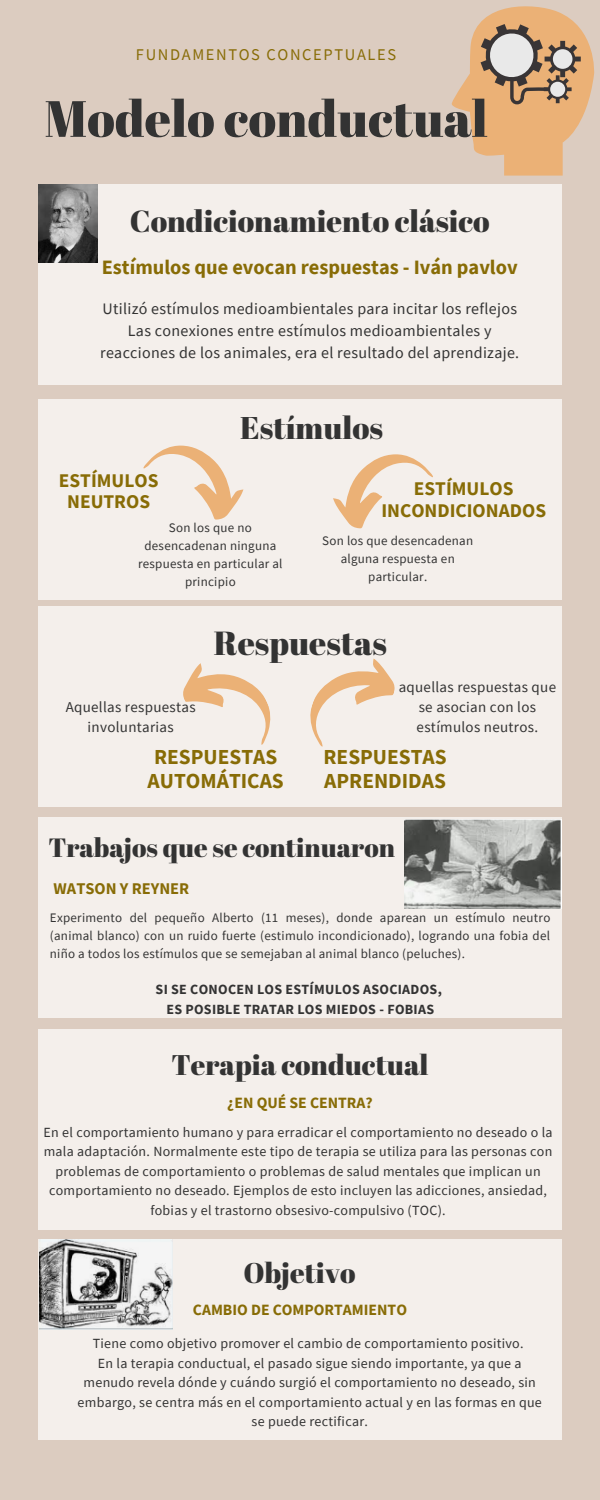
<style>
.page{position:relative;width:600px;height:1500px;background:#dcccc0}
.page>*{position:absolute;margin:0;border:0;box-sizing:border-box;transform-origin:0 0}
.t1{font:50.9px "Abril Fatface";color:#333}
.t2{font:33.4px "Abril Fatface";color:#333}
.t3{font:31.4px "Abril Fatface";color:#333}
.t4{font:30.4px "Abril Fatface";color:#333}
.t5{font:28.4px "Abril Fatface";color:#333}
.t6{font:26.4px "Abril Fatface";color:#333}
.t7{font:700 21.4px/24px "Source Sans Pro";color:#886c06;text-align:center}
.t8{font:700 20.4px "Source Sans Pro";color:#886c06}
.t9{font:700 19.4px/21.8px "Source Sans Pro";color:#886c06;text-align:center}
.t10{font:16.4px "Source Sans Pro";letter-spacing:.1em;color:#886c06}
.t11{font:700 16.4px "Source Sans Pro";color:#886c06}
.t12{font:16px/21.8px "Source Sans Pro";letter-spacing:.02em;color:#333;text-align:center}
.t13{font:700 15.7px "Source Sans Pro";color:#886c06}
.t14{font:15px/20.2px "Source Sans Pro";letter-spacing:.02em;color:#333;text-align:center}
.t15{font:14px/19.5px "Source Sans Pro";letter-spacing:.02em;color:#333;text-align:center}
.t16{font:700 14px "Source Sans Pro";letter-spacing:.02em;color:#333}
.t17{font:13px/18px "Source Sans Pro";letter-spacing:.02em;color:#333;text-align:center}
</style>
<div class="page">
<div style="left:38px;top:184px;width:524px;height:200px;background:#f4efeb"></div>
<div style="left:38px;top:399px;width:524px;height:201px;background:#f4efeb"></div>
<div style="left:38px;top:606px;width:524px;height:200px;background:#f4efeb"></div>
<div style="left:38px;top:818px;width:524px;height:200px;background:#f4efeb"></div>
<div style="left:38px;top:1029px;width:524px;height:200px;background:#f4efeb"></div>
<div style="left:38px;top:1240px;width:524px;height:200px;background:#f4efeb"></div>
<svg style="left:451px;top:6px;width:144px;height:170px"></svg>
<svg style="left:333px;top:454px;width:100px;height:74px"></svg>
<svg style="left:143px;top:445px;width:100px;height:75px"></svg>
<svg style="left:310px;top:658px;width:85px;height:89px"></svg>
<svg style="left:183px;top:663px;width:88px;height:82px"></svg>
<img style="left:404px;top:820px;width:158px;height:89px">
<img style="left:39px;top:1240px;width:134px;height:90px">
<img style="left:38px;top:184px;width:59px;height:79px">
<p class="t10" style="left:136px;top:44px;width:262px">FUNDAMENTOS CONCEPTUALES</p>
<p class="t1" style="left:44px;top:83px;width:445px">Modelo conductual</p>
<p class="t4" style="left:130px;top:200px;width:361px">Condicionamiento clásico</p>
<p class="t8" style="left:102px;top:254px;width:417px">Estímulos que evocan respuestas - Iván pavlov</p>
<p class="t12" style="left:102px;top:298px;width:416px">Utilizó estímulos medioambientales para incitar los reflejos</p>
<p class="t12" style="left:100px;top:319px;width:421px">Las conexiones entre estímulos medioambientales y reacciones de los animales, era el resultado del aprendizaje.</p>
<p class="t3" style="left:240px;top:405px;width:145px">Estímulos</p>
<p class="t9" style="left:59px;top:469px;width:101px">ESTÍMULOS<br>NEUTROS</p>
<p class="t17" style="left:138px;top:518px;width:146px">Son los que no desencadenan ninguna respuesta en particular al principio</p>
<p class="t9" style="left:381px;top:477px;width:166px">ESTÍMULOS<br>INCONDICIONADOS</p>
<p class="t17" style="left:322px;top:532px;width:152px">Son los que desencadenan alguna respuesta en particular.</p>
<p class="t14" style="left:66px;top:697px;width:131px">Aquellas respuestas involuntarias</p>
<p class="t2" style="left:214px;top:619px;width:175px">Respuestas</p>
<p class="t14" style="left:399px;top:676px;width:159px">aquellas respuestas que se asocian con los estímulos neutros.</p>
<p class="t7" style="left:148px;top:745px;width:138px">RESPUESTAS<br>AUTOMÁTICAS</p>
<p class="t7" style="left:324px;top:745px;width:125px;text-align:left">RESPUESTAS<br>APRENDIDAS</p>
<p class="t6" style="left:48px;top:829px;width:348px">Trabajos que se continuaron</p>
<p class="t11" style="left:54px;top:878px;width:137px">WATSON Y REYNER</p>
<p class="t17" style="left:50px;top:908px;width:502px;text-align:justify">Experimento del pequeño Alberto (11 meses), donde aparean un estímulo neutro (animal blanco) con un ruido fuerte (estimulo incondicionado), logrando una fobia del niño a todos los estímulos que se semejaban al animal blanco (peluches).</p>
<p class="t16" style="left:156px;top:981px;width:288px">SI SE CONOCEN LOS ESTÍMULOS ASOCIADOS,</p>
<p class="t16" style="left:166px;top:1000px;width:269px">ES POSIBLE TRATAR LOS MIEDOS - FOBIAS</p>
<p class="t5" style="left:171px;top:1045px;width:259px">Terapia conductual</p>
<p class="t13" style="left:227px;top:1093px;width:147px">¿EN QUÉ SE CENTRA?</p>
<p class="t15" style="left:44px;top:1122px;width:511px">En el comportamiento humano y para erradicar el comportamiento no deseado o la mala adaptación. Normalmente este tipo de terapia se utiliza para las personas con problemas de comportamiento o problemas de salud mentales que implican un comportamiento no deseado. Ejemplos de esto incluyen las adicciones, ansiedad, fobias y el trastorno obsesivo-compulsivo (TOC).</p>
<p class="t5" style="left:243px;top:1252px;width:114px">Objetivo</p>
<p class="t13" style="left:193px;top:1300px;width:216px">CAMBIO DE COMPORTAMIENTO</p>
<p class="t15" style="left:93px;top:1333px;width:432px">Tiene como objetivo promover el cambio de comportamiento positivo.</p>
<p class="t15" style="left:78px;top:1353px;width:466px">En la terapia conductual, el pasado sigue siendo importante, ya que a menudo revela dónde y cuándo surgió el comportamiento no deseado, sin embargo, se centra más en el comportamiento actual y en las formas en que se puede rectificar.</p>
</div>
